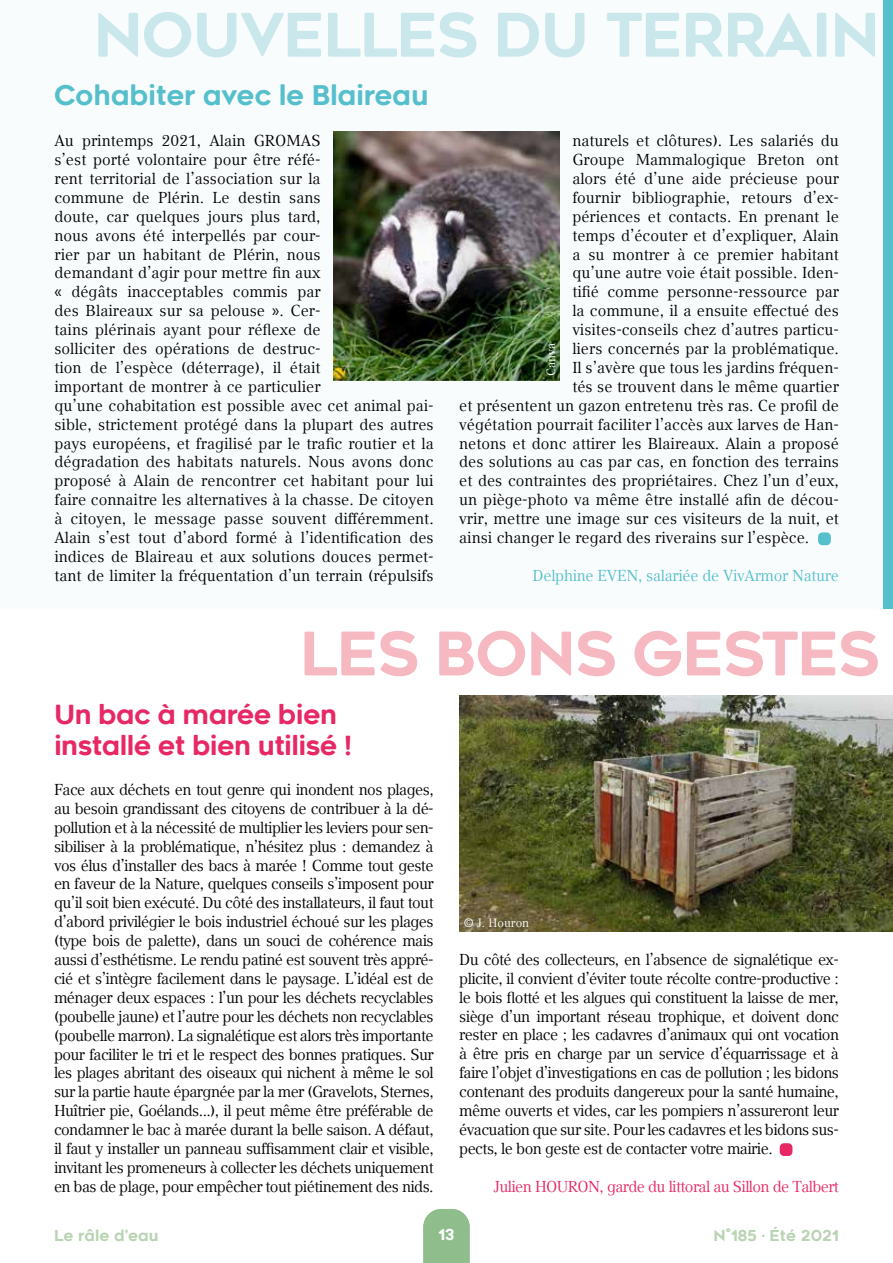
<style>
.page{position:relative;width:893px;height:1263px;background:#fff}
.page>*{position:absolute;margin:0;border:0;box-sizing:border-box;transform-origin:0 0}
.t1{font:60px "Renogare Soft";letter-spacing:-.03em;color:#cae7ec}
.t2{font:60px "Renogare Soft";letter-spacing:-.025em;color:#f6b8c1}
.t3{font:27px "Renogare Soft";letter-spacing:-.02em;color:#56bfcc}
.t4{font:26.25px/31.5px "Renogare Soft";letter-spacing:-.03em;color:#e72864}
.t5{font:15.75px/18.9px "Compatil Text LTW06";color:#000;text-align:justify}
.t6{font:15.75px "Compatil Text LTW06";letter-spacing:-.04em;color:#e72864}
.t7{font:15.75px "Compatil Text LTW06";letter-spacing:-.02em;color:#56bfcc}
.t8{font:15px "Renogare Soft";color:#b9d3b3}
.t9{font:15px "Renogare Soft";color:#fff}
.t10{font:12px "Compatil Text LTW06";color:#fff}
</style>
<div class="page">
<div style="left:0;top:0;width:893px;height:609px;background:#f9fcfd"></div>
<svg style="left:423px;top:1209px;width:47px;height:54px"></svg>
<div style="left:883px;top:0;width:10px;height:609px;background:#56bfcc"></div>
<img style="left:459px;top:695px;width:434px;height:236px">
<div style="left:818px;top:532px;width:13px;height:13px;background:#56bfcc;border-radius:4px"></div>
<div style="left:780px;top:1143px;width:12px;height:13px;background:#e72864;border-radius:4px"></div>
<img style="left:333px;top:132px;width:227px;height:248px">
<h1 class="t1" style="left:94px;top:-4px;width:788px">NOUVELLES DU TERRAIN</h1>
<h2 class="t3" style="left:54px;top:77px;width:376px">Cohabiter avec le Blaireau</h2>
<p class="t5" style="left:54px;top:131px;width:381px;text-align:left">Au printemps 2021, Alain GROMAS<br>s’est porté volontaire pour être réfé-<br>rent territorial de l’association sur la<br>commune de Plérin. Le destin sans<br>doute, car quelques jours plus tard,<br>nous avons été interpellés par cour-<br>rier par un habitant de Plérin, nous<br>demandant d’agir pour mettre fin aux<br>« dégâts inacceptables commis par<br>des Blaireaux sur sa pelouse ». Cer-<br>tains plérinais ayant pour réflexe de<br>solliciter des opérations de destruc-<br>tion de l’espèce (déterrage), il était<br>important de montrer à ce particulier<br>qu’une cohabitation est possible avec cet animal pai&shy;sible, strictement protégé dans la plupart des autres pays européens, et fragilisé par le trafic routier et la dégradation des habitats naturels. Nous avons donc proposé à Alain de rencontrer cet habitant pour lui faire connaitre les alternatives à la chasse. De citoyen à citoyen, le message passe souvent différemment.<br>Alain s’est tout d’abord formé à l’identification des indices de Blaireau et aux solutions douces permet&shy;tant de limiter la fréquentation d’un terrain (répulsifs</p>
<p class="t5" style="left:572px;top:131px;width:268px">naturels et clôtures). Les salariés du</p>
<p class="t5" style="left:572px;top:150px;width:268px">Groupe Mammalogique Breton ont</p>
<p class="t5" style="left:572px;top:169px;width:268px">alors été d’une aide précieuse pour</p>
<p class="t5" style="left:572px;top:188px;width:268px">fournir bibliographie, retours d’ex-</p>
<p class="t5" style="left:572px;top:207px;width:268px">périences et contacts. En prenant le</p>
<p class="t5" style="left:572px;top:226px;width:268px">temps d’écouter et d’expliquer, Alain</p>
<p class="t5" style="left:572px;top:245px;width:268px">a su montrer à ce premier habitant</p>
<p class="t5" style="left:572px;top:264px;width:268px">qu’une autre voie était possible. Iden-</p>
<p class="t5" style="left:572px;top:283px;width:268px">tifié comme personne-ressource par</p>
<p class="t5" style="left:572px;top:301px;width:268px">la commune, il a ensuite effectué des</p>
<p class="t5" style="left:572px;top:320px;width:268px">visites-conseils chez d’autres particu-</p>
<p class="t5" style="left:572px;top:339px;width:268px">liers concernés par la problématique.</p>
<p class="t5" style="left:572px;top:358px;width:268px">Il s’avère que tous les jardins fréquen-</p>
<p class="t5" style="left:572px;top:377px;width:268px">tés se trouvent dans le même quartier</p>
<p class="t5" style="left:459px;top:396px;width:381px">et présentent un gazon entretenu très ras. Ce profil de</p>
<p class="t5" style="left:459px;top:415px;width:381px">végétation pourrait faciliter l’accès aux larves de Han-</p>
<p class="t5" style="left:459px;top:434px;width:381px">netons et donc attirer les Blaireaux. Alain a proposé</p>
<p class="t5" style="left:459px;top:453px;width:381px">des solutions au cas par cas, en fonction des terrains</p>
<p class="t5" style="left:459px;top:472px;width:381px">et des contraintes des propriétaires. Chez l’un d’eux,</p>
<p class="t5" style="left:459px;top:490px;width:381px">un piège-photo va même être installé afin de décou-</p>
<p class="t5" style="left:459px;top:509px;width:381px">vrir, mettre une image sur ces visiteurs de la nuit, et</p>
<p class="t5" style="left:459px;top:528px;width:352px">ainsi changer le regard des riverains sur l’espèce.</p>
<p class="t7" style="left:533px;top:566px;width:308px">Delphine EVEN, salariée de VivArmor Nature</p>
<p class="t10" style="left:544px;top:376px;width:34px;rotate:-90deg">Canva</p>
<h1 class="t2" style="left:300px;top:614px;width:582px">LES BONS GESTES</h1>
<h3 class="t4" style="left:54px;top:699px;width:300px">Un bac à marée bien installé et bien utilisé !</h3>
<p class="t5" style="left:54px;top:780px;width:381px">Face aux déchets en tout genre qui inondent nos plages, au besoin grandissant des citoyens de contribuer à la dé&shy;pollution et à la nécessité de multiplier les leviers pour sen&shy;sibiliser à la problématique, n’hésitez plus : demandez à vos élus d’installer des bacs à marée ! Comme tout geste en faveur de la Nature, quelques conseils s’imposent pour qu’il soit bien exécuté. Du côté des installateurs, il faut tout d’abord privilégier le bois industriel échoué sur les plages (type bois de palette), dans un souci de cohérence mais aussi d’esthétisme. Le rendu patiné est souvent très appré&shy;cié et s’intègre facilement dans le paysage. L’idéal est de ménager deux espaces : l’un pour les déchets recyclables (poubelle jaune) et l’autre pour les déchets non recyclables (poubelle marron). La signalétique est alors très importante pour faciliter le tri et le respect des bonnes pratiques. Sur les plages abritant des oiseaux qui nichent à même le sol sur la partie haute épargnée par la mer (Gravelots, Sternes, Huîtrier pie, Goélands...), il peut même être préférable de condamner le bac à marée durant la belle saison. A défaut, il faut y installer un panneau suffisamment clair et visible, invitant les promeneurs à collecter les déchets uniquement en bas de plage, pour empêcher tout piétinement des nids.</p>
<p class="t10" style="left:464px;top:916px;width:67px">© J. Houron</p>
<p class="t5" style="left:459px;top:950px;width:381px">Du côté des collecteurs, en l’absence de signalétique ex&shy;plicite, il convient d’éviter toute récolte contre-productive : le bois flotté et les algues qui constituent la laisse de mer, siège d’un important réseau trophique, et doivent donc rester en place ; les cadavres d’animaux qui ont vocation à être pris en charge par un service d’équarrissage et à faire l’objet d’investigations en cas de pollution ; les bidons contenant des produits dangereux pour la santé humaine, même ouverts et vides, car les pompiers n’assureront leur évacuation que sur site. Pour les cadavres et les bidons sus&shy;pects, le bon geste est de contacter votre mairie.</p>
<p class="t6" style="left:494px;top:1177px;width:347px">Julien HOURON, garde du littoral au Sillon de Talbert</p>
<p class="t8" style="left:54px;top:1226px;width:106px">Le râle d’eau</p>
<p class="t8" style="left:713px;top:1226px;width:127px">N°185 · Été 2021</p>
<p class="t9" style="left:438px;top:1225px;width:18px">13</p>
</div>
